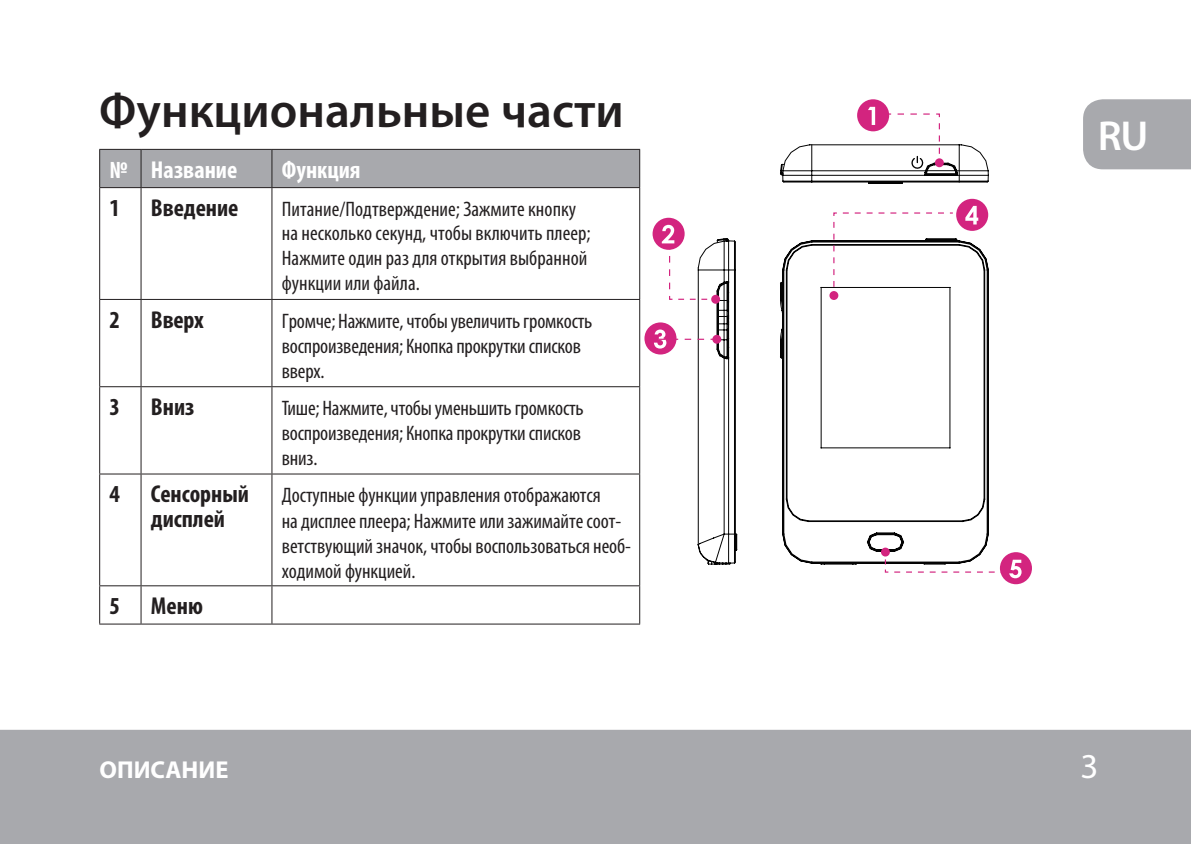
<style>
.page{position:relative;width:1191px;height:844px;background:#fff}
.page>*{position:absolute;margin:0;border:0;box-sizing:border-box;transform-origin:0 0}
.t1{font:600 49px "Myriad Pro";color:#231f20}
.t2{font:600 42px "Myriad Pro";color:#fff}
.t3{font:35px "Myriad Pro";color:#fff}
.t4{font:700 condensed 24.5px/24.5px "Myriad Pro";color:#231f20}
.t5{font:700 condensed 24.5px "Myriad Pro";color:#fff}
.t6{font:700 24.5px "Myriad Pro";color:#fff}
.t7{font:condensed 21px/25.2px "Myriad Pro";letter-spacing:-.005em;color:#231f20}
</style>
<div class="page">
<div style="left:1083px;top:99px;width:108px;height:70px;background:#a8a9ad"></div>
<div style="left:0;top:729px;width:1191px;height:114px;background:#a8a9ad"></div>
<svg style="left:697px;top:144px;width:291px;height:420px"></svg>
<svg style="left:886px;top:113px;width:54px;height:56px"></svg>
<div style="left:935px;top:158px;width:8px;height:9px;background:#d3247f;border-radius:50%"></div>
<svg style="left:832px;top:212px;width:122px;height:85px"></svg>
<div style="left:829px;top:291px;width:9px;height:9px;background:#d3247f;border-radius:50%"></div>
<svg style="left:881px;top:547px;width:9px;height:9px"></svg>
<div style="left:857px;top:99px;width:32px;height:32px;background:#d3247f;border-radius:50%"></div>
<svg style="left:868px;top:107px;width:7px;height:18px"></svg>
<div style="left:652px;top:218px;width:32px;height:32px;background:#d3247f;border-radius:50%"></div>
<div style="left:644px;top:322px;width:32px;height:32px;background:#d3247f;border-radius:50%"></div>
<div style="left:956px;top:199px;width:32px;height:32px;background:#d3247f;border-radius:50%"></div>
<svg style="left:965px;top:206px;width:13px;height:18px"></svg>
<div style="left:1000px;top:552px;width:32px;height:32px;background:#d3247f;border-radius:50%"></div>
<svg style="left:884px;top:550px;width:137px;height:28px"></svg>
<svg style="left:662px;top:225px;width:55px;height:75px"></svg>
<div style="left:711px;top:295px;width:9px;height:8px;background:#d3247f;border-radius:50%"></div>
<svg style="left:654px;top:329px;width:63px;height:19px"></svg>
<div style="left:712px;top:335px;width:9px;height:8px;background:#d3247f;border-radius:50%"></div>
<div style="left:100px;top:150px;width:539px;height:37px;background:#a8a9ad"></div>
<hr style="left:99px;top:149px;width:42px;height:1px;background:#231f20">
<hr style="left:99px;top:150px;width:1px;height:37px;background:#231f20">
<hr style="left:141px;top:149px;width:131px;height:1px;background:#231f20">
<hr style="left:140px;top:150px;width:2px;height:37px;background:#231f20">
<hr style="left:272px;top:149px;width:368px;height:1px;background:#231f20">
<hr style="left:271px;top:150px;width:1px;height:37px;background:#231f20">
<hr style="left:639px;top:150px;width:1px;height:37px;background:#231f20">
<hr style="left:99px;top:187px;width:42px;height:1px;background:#231f20">
<hr style="left:99px;top:188px;width:1px;height:111px;background:#231f20">
<hr style="left:141px;top:187px;width:131px;height:1px;background:#231f20">
<hr style="left:140px;top:188px;width:2px;height:111px;background:#231f20">
<hr style="left:272px;top:187px;width:368px;height:1px;background:#231f20">
<hr style="left:271px;top:188px;width:1px;height:111px;background:#231f20">
<hr style="left:639px;top:188px;width:1px;height:111px;background:#231f20">
<hr style="left:99px;top:299px;width:42px;height:1px;background:#231f20">
<hr style="left:99px;top:300px;width:1px;height:86px;background:#231f20">
<hr style="left:141px;top:299px;width:131px;height:1px;background:#231f20">
<hr style="left:140px;top:300px;width:2px;height:86px;background:#231f20">
<hr style="left:272px;top:299px;width:368px;height:1px;background:#231f20">
<hr style="left:271px;top:300px;width:1px;height:86px;background:#231f20">
<hr style="left:639px;top:300px;width:1px;height:86px;background:#231f20">
<hr style="left:99px;top:386px;width:42px;height:1px;background:#231f20">
<hr style="left:99px;top:387px;width:1px;height:86px;background:#231f20">
<hr style="left:141px;top:386px;width:131px;height:1px;background:#231f20">
<hr style="left:140px;top:387px;width:2px;height:86px;background:#231f20">
<hr style="left:272px;top:386px;width:368px;height:1px;background:#231f20">
<hr style="left:271px;top:387px;width:1px;height:86px;background:#231f20">
<hr style="left:639px;top:387px;width:1px;height:86px;background:#231f20">
<hr style="left:99px;top:473px;width:42px;height:1px;background:#231f20">
<hr style="left:99px;top:474px;width:1px;height:111px;background:#231f20">
<hr style="left:141px;top:473px;width:131px;height:1px;background:#231f20">
<hr style="left:140px;top:474px;width:2px;height:111px;background:#231f20">
<hr style="left:272px;top:473px;width:368px;height:1px;background:#231f20">
<hr style="left:271px;top:474px;width:1px;height:111px;background:#231f20">
<hr style="left:639px;top:474px;width:1px;height:111px;background:#231f20">
<hr style="left:99px;top:585px;width:42px;height:1px;background:#231f20">
<hr style="left:99px;top:586px;width:1px;height:37px;background:#231f20">
<hr style="left:141px;top:585px;width:131px;height:1px;background:#231f20">
<hr style="left:140px;top:586px;width:2px;height:37px;background:#231f20">
<hr style="left:272px;top:585px;width:368px;height:1px;background:#231f20">
<hr style="left:271px;top:586px;width:1px;height:37px;background:#231f20">
<hr style="left:639px;top:586px;width:1px;height:37px;background:#231f20">
<hr style="left:99px;top:623px;width:42px;height:1px;background:#231f20">
<hr style="left:141px;top:623px;width:131px;height:1px;background:#231f20">
<hr style="left:272px;top:623px;width:368px;height:1px;background:#231f20">
<h1 class="t1" style="left:99px;top:80px;width:526px">Функциональные части</h1>
<p class="t5" style="left:110px;top:154px;width:129px">№ Название</p>
<p class="t5" style="left:282px;top:154px;width:80px">Функция</p>
<p class="t4" style="left:110px;top:195px;width:12px">1</p>
<p class="t4" style="left:151px;top:195px;width:89px">Введение</p>
<p class="t7" style="left:282px;top:196px;width:310px">Питание/Подтверждение; Зажмите кнопку на несколько секунд, чтобы включить плеер; Нажмите один раз для открытия выбранной функции или файла.</p>
<p class="t4" style="left:110px;top:307px;width:12px">2</p>
<p class="t4" style="left:151px;top:307px;width:54px">Вверх</p>
<p class="t7" style="left:282px;top:308px;width:312px">Громче; Нажмите, чтобы увеличить громкость воспроизведения; Кнопка прокрутки списков вверх.</p>
<p class="t4" style="left:110px;top:394px;width:12px">3</p>
<p class="t4" style="left:151px;top:394px;width:45px">Вниз</p>
<p class="t7" style="left:282px;top:395px;width:303px">Тише; Нажмите, чтобы уменьшить громкость воспроизведения; Кнопка прокрутки списков вниз.</p>
<p class="t4" style="left:110px;top:481px;width:12px">4</p>
<p class="t4" style="left:151px;top:481px;width:99px">Сенсорный дисплей</p>
<p class="t7" style="left:282px;top:482px;width:351px">Доступные функции управления отображаются<br>на дисплее плеера; Нажмите или зажимайте соот&shy;ветствующий значок, чтобы воспользоваться необ&shy;ходимой функцией.</p>
<p class="t4" style="left:110px;top:593px;width:12px">5</p>
<p class="t4" style="left:151px;top:593px;width:53px">Меню</p>
<p class="t6" style="left:100px;top:753px;width:130px">ОПИСАНИЕ</p>
<h2 class="t2" style="left:1098px;top:109px;width:52px">RU</h2>
<h3 class="t3" style="left:1080px;top:744px;width:19px">3</h3>
</div>
